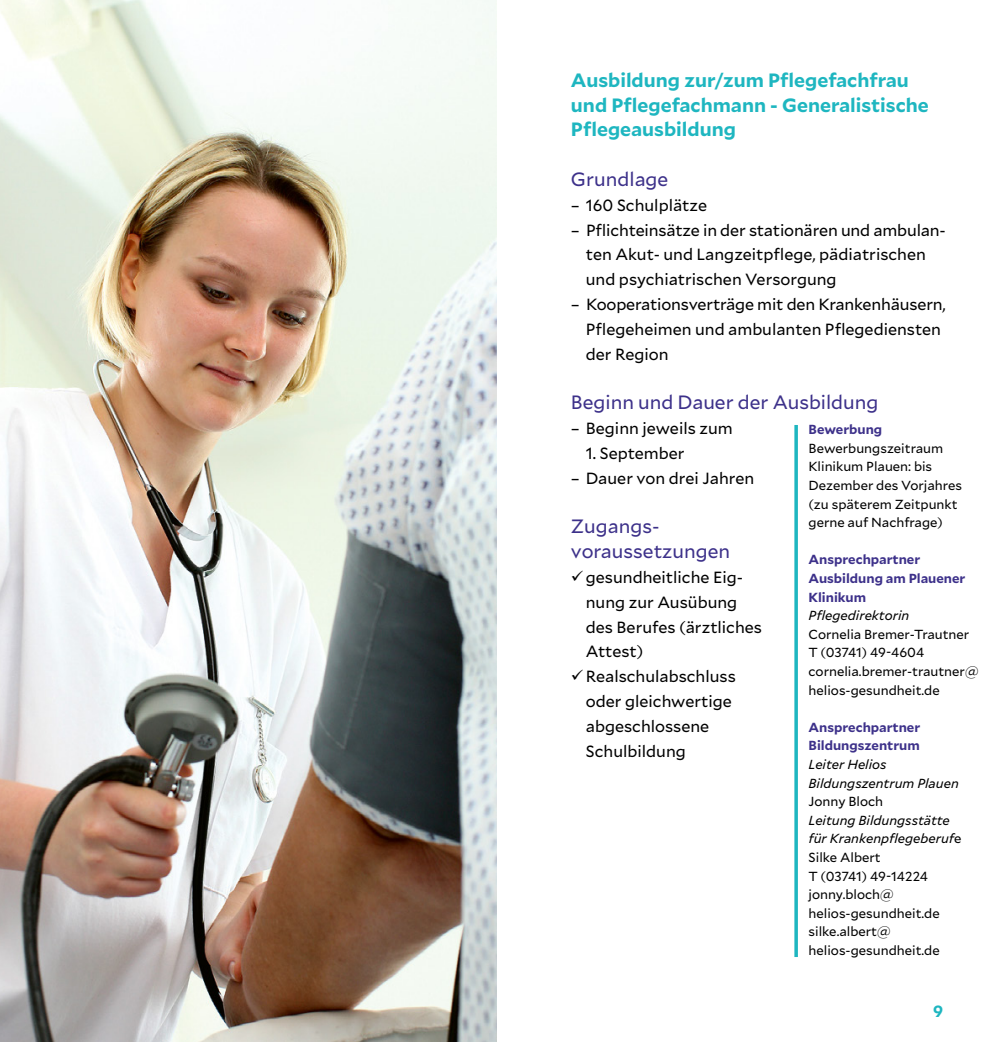
<style>
.page{position:relative;width:993px;height:1042px;background:#fff}
.page>*{position:absolute;margin:0;border:0;box-sizing:border-box;transform-origin:0 0}
.t1{font:700 19.25px/24.8px "Mallory";color:#1eb6c0}
.t2{font:19.25px/24.8px "Mallory";color:#3d318a}
.t3{font:16.1px/24.8px "Mallory";color:#000}
.t4{font:700 16.1px "Mallory";color:#1eb6c0}
.t5{font:13.12px/18.6px "Mallory";color:#000}
.t6{font:700 13.12px/18.6px "Mallory";color:#3d318a}
.t7{font:italic 13.12px/18.6px "Mallory";color:#000}
.s1{font-style:italic}
</style>
<div class="page">
<img style="left:0;top:0;width:496px;height:1042px">
<hr style="left:794px;top:425px;width:3px;height:532px;background:#1eb6c0">
<p class="t1" style="left:570px;top:66px;width:359px">Ausbildung zur/zum Pflegefachfrau und Pflegefachmann - Generalistische<br>Pflegeausbildung</p>
<p class="t2" style="left:570px;top:166px;width:99px">Grundlage</p>
<p class="t3" style="left:570px;top:192px;width:137px">– 160 Schulplätze</p>
<p class="t3" style="left:585px;top:217px;width:361px;text-indent:-15px">– Pflichteinsätze in der stationären und ambulan&shy;ten Akut- und Langzeitpflege, pädiatrischen und psychiatrischen Versorgung</p>
<p class="t3" style="left:585px;top:291px;width:361px;text-indent:-15px">– Kooperationsverträge mit den Krankenhäusern,<br>Pflegeheimen und ambulanten Pflegediensten der Region</p>
<p class="t2" style="left:570px;top:389px;width:309px">Beginn und Dauer der Ausbildung</p>
<p class="t3" style="left:570px;top:415px;width:163px">– Beginn jeweils zum</p>
<p class="t3" style="left:585px;top:440px;width:100px">1. September</p>
<p class="t3" style="left:570px;top:465px;width:185px">– Dauer von drei Jahren</p>
<p class="t2" style="left:570px;top:513px;width:161px">Zugangs&shy;voraussetzungen</p>
<p class="t3" style="left:585px;top:564px;width:178px;text-indent:-15px">✓gesundheitliche Eig&shy;nung zur Ausübung des Berufes (ärztliches<br>Attest)</p>
<p class="t3" style="left:585px;top:663px;width:151px;text-indent:-15px">✓Realschulabschluss oder gleichwertige abgeschlossene<br>Schulbildung</p>
<p class="t6" style="left:808px;top:419px;width:75px">Bewerbung</p>
<p class="t5" style="left:808px;top:438px;width:155px">Bewerbungszeitraum<br>Klinikum Plauen: bis<br>Dezember des Vorjahres (zu späterem Zeitpunkt gerne auf Nachfrage)</p>
<p class="t6" style="left:808px;top:549px;width:158px">Ansprechpartner<br>Ausbildung am Plauener<br>Klinikum</p>
<p class="t7" style="left:808px;top:605px;width:102px">Pflegedirektorin</p>
<p class="t5" style="left:808px;top:624px;width:171px">Cornelia Bremer-Trautner<br>T (03741) 49-4604 cornelia.bremer-trautner@ helios-gesundheit.de</p>
<p class="t6" style="left:808px;top:717px;width:113px">Ansprechpartner<br>Bildungszentrum</p>
<p class="t7" style="left:808px;top:754px;width:152px">Leiter Helios<br>Bildungszentrum Plauen</p>
<p class="t5" style="left:808px;top:791px;width:76px">Jonny Bloch</p>
<p class="t5" style="left:808px;top:810px;width:154px"><span class="s1">Leitung Bildungsstätte für Krankenpflegeberuf</span>e<br>Silke Albert<br>T (03741) 49-14224 jonny.bloch@ helios-gesundheit.de silke.albert@ helios-gesundheit.de</p>
<p class="t4" style="left:932px;top:999px;width:12px">9</p>
</div>
